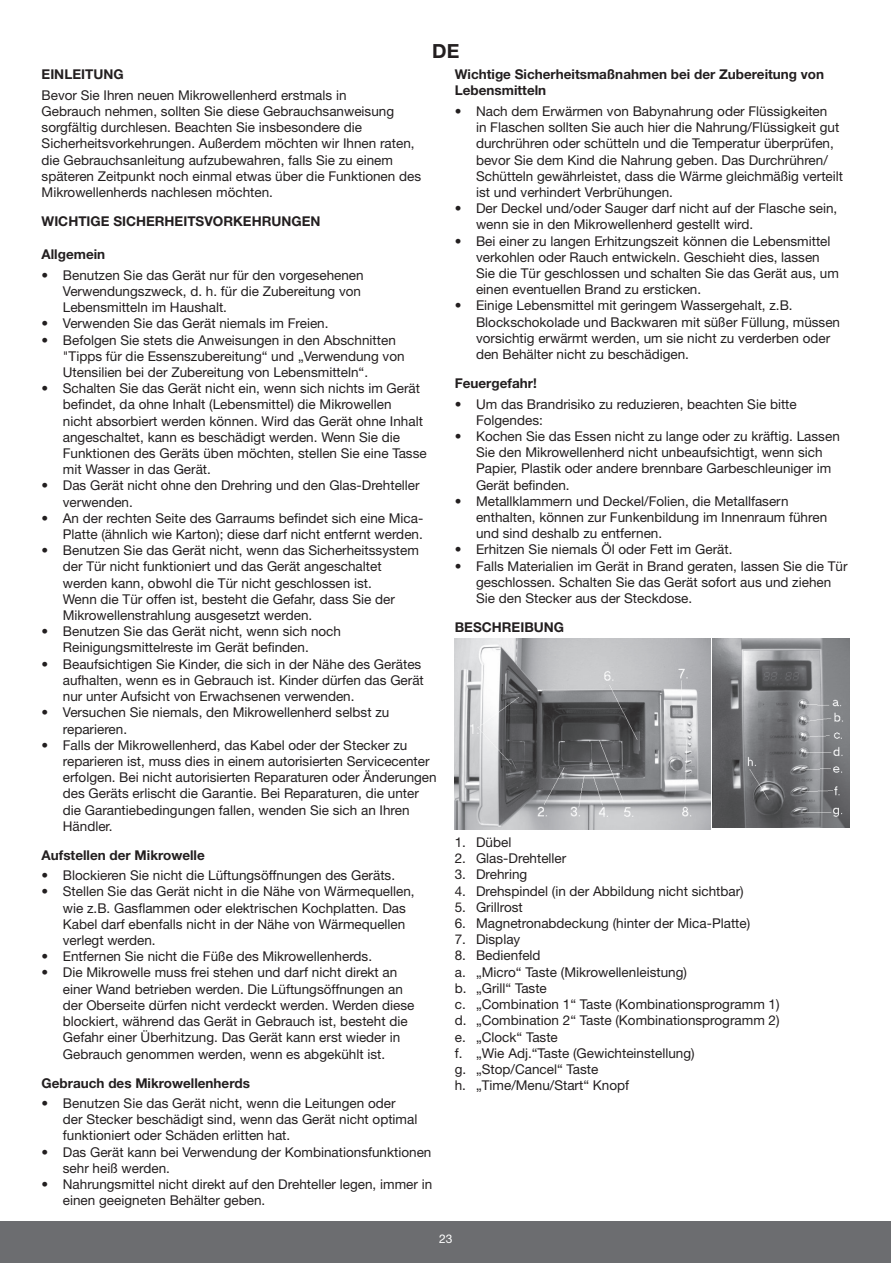
<style>
.page{position:relative;width:891px;height:1263px;background:#fff}
.page>*{position:absolute;margin:0;border:0;box-sizing:border-box;transform-origin:0 0}
.t1{font:700 19.5px "Helvetica Neue";color:#231f20}
.t2{font:13.5px/16.2px "Helvetica Neue";color:#231f20}
.t3{font:700 13.5px/16.2px "Helvetica Neue";color:#231f20}
.t4{font:12px "Helvetica Neue";color:#fff}
</style>
<div class="page">
<div style="left:0;top:1221px;width:890px;height:41px;background:#6c6d70"></div>
<img style="left:454px;top:638px;width:256px;height:191px">
<img style="left:712px;top:639px;width:137px;height:188px">
<h1 class="t1" style="left:432px;top:39px;width:29px">DE</h1>
<p class="t3" style="left:42px;top:66px;width:83px">EINLEITUNG</p>
<p class="t2" style="left:42px;top:87px;width:381px">Bevor Sie Ihren neuen Mikrowellenherd erstmals in<br>Gebrauch nehmen, sollten Sie diese Gebrauchsanweisung sorgfältig durchlesen. Beachten Sie insbesondere die Sicherheitsvorkehrungen. Außerdem möchten wir Ihnen raten, die Gebrauchsanleitung aufzubewahren, falls Sie zu einem späteren Zeitpunkt noch einmal etwas über die Funktionen des Mikrowellenherds nachlesen möchten.</p>
<p class="t3" style="left:42px;top:213px;width:280px">WICHTIGE SICHERHEITSVORKEHRUNGEN</p>
<p class="t3" style="left:42px;top:246px;width:65px">Allgemein</p>
<p class="t2" style="left:63px;top:266px;width:302px;text-indent:-21px">• Benutzen Sie das Gerät nur für den vorgesehenen<br>Verwendungszweck, d. h. für die Zubereitung von<br>Lebensmitteln im Haushalt.</p>
<p class="t2" style="left:42px;top:315px;width:288px">• Verwenden Sie das Gerät niemals im Freien.</p>
<p class="t2" style="left:63px;top:331px;width:343px;text-indent:-21px">• Befolgen Sie stets die Anweisungen in den Abschnitten "Tipps für die Essenszubereitung“ und „Verwendung von<br>Utensilien bei der Zubereitung von Lebensmitteln“.</p>
<p class="t2" style="left:63px;top:380px;width:365px;text-indent:-21px">• Schalten Sie das Gerät nicht ein, wenn sich nichts im Gerät befindet, da ohne Inhalt (Lebensmittel) die Mikrowellen<br>nicht absorbiert werden können. Wird das Gerät ohne Inhalt angeschaltet, kann es beschädigt werden. Wenn Sie die Funktionen des Geräts üben möchten, stellen Sie eine Tasse mit Wasser in das Gerät.</p>
<p class="t2" style="left:63px;top:477px;width:358px;text-indent:-21px">• Das Gerät nicht ohne den Drehring und den Glas-Drehteller verwenden.</p>
<p class="t2" style="left:42px;top:509px;width:383px;text-align:right">• An der rechten Seite des Garraums befindet sich eine Mica-<br>Platte (ähnlich wie Karton); diese darf nicht entfernt werden.</p>
<p class="t2" style="left:63px;top:542px;width:357px;text-indent:-21px">• Benutzen Sie das Gerät nicht, wenn das Sicherheitssystem der Tür nicht funktioniert und das Gerät angeschaltet werden kann, obwohl die Tür nicht geschlossen ist.<br>Wenn die Tür offen ist, besteht die Gefahr, dass Sie der Mikrowellenstrahlung ausgesetzt werden.</p>
<p class="t2" style="left:63px;top:623px;width:280px;text-indent:-21px">• Benutzen Sie das Gerät nicht, wenn sich noch<br>Reinigungsmittelreste im Gerät befinden.</p>
<p class="t2" style="left:63px;top:655px;width:362px;text-indent:-21px">• Beaufsichtigen Sie Kinder, die sich in der Nähe des Gerätes aufhalten, wenn es in Gebrauch ist. Kinder dürfen das Gerät nur unter Aufsicht von Erwachsenen verwenden.</p>
<p class="t2" style="left:63px;top:704px;width:328px;text-indent:-21px">• Versuchen Sie niemals, den Mikrowellenherd selbst zu reparieren.</p>
<p class="t2" style="left:63px;top:736px;width:375px;text-indent:-21px">• Falls der Mikrowellenherd, das Kabel oder der Stecker zu reparieren ist, muss dies in einem autorisierten Servicecenter erfolgen. Bei nicht autorisierten Reparaturen oder Änderungen des Geräts erlischt die Garantie. Bei Reparaturen, die unter die Garantiebedingungen fallen, wenden Sie sich an Ihren Händler.</p>
<p class="t3" style="left:42px;top:846px;width:165px">Aufstellen der Mikrowelle</p>
<p class="t2" style="left:42px;top:867px;width:355px">• Blockieren Sie nicht die Lüftungsöffnungen des Geräts.</p>
<p class="t2" style="left:63px;top:883px;width:353px;text-indent:-21px">• Stellen Sie das Gerät nicht in die Nähe von Wärmequellen, wie z.B. Gasflammen oder elektrischen Kochplatten. Das Kabel darf ebenfalls nicht in der Nähe von Wärmequellen verlegt werden.</p>
<p class="t2" style="left:42px;top:948px;width:332px">• Entfernen Sie nicht die Füße des Mikrowellenherds.</p>
<p class="t2" style="left:63px;top:964px;width:353px;text-indent:-21px">• Die Mikrowelle muss frei stehen und darf nicht direkt an einer Wand betrieben werden. Die Lüftungsöffnungen an der Oberseite dürfen nicht verdeckt werden. Werden diese blockiert, während das Gerät in Gebrauch ist, besteht die Gefahr einer Überhitzung. Das Gerät kann erst wieder in Gebrauch genommen werden, wenn es abgekühlt ist.</p>
<p class="t3" style="left:42px;top:1074px;width:210px">Gebrauch des Mikrowellenherds</p>
<p class="t2" style="left:63px;top:1094px;width:356px;text-indent:-21px">• Benutzen Sie das Gerät nicht, wenn die Leitungen oder der Stecker beschädigt sind, wenn das Gerät nicht optimal funktioniert oder Schäden erlitten hat.</p>
<p class="t2" style="left:63px;top:1143px;width:370px;text-indent:-21px">• Das Gerät kann bei Verwendung der Kombinationsfunktionen sehr heiß werden.</p>
<p class="t2" style="left:63px;top:1175px;width:371px;text-indent:-21px">• Nahrungsmittel nicht direkt auf den Drehteller legen, immer in einen geeigneten Behälter geben.</p>
<p class="t3" style="left:454px;top:66px;width:371px">Wichtige Sicherheitsmaßnahmen bei der Zubereitung von<br>Lebensmitteln</p>
<p class="t2" style="left:476px;top:103px;width:368px;text-indent:-21px">• Nach dem Erwärmen von Babynahrung oder Flüssigkeiten<br>in Flaschen sollten Sie auch hier die Nahrung/Flüssigkeit gut durchrühren oder schütteln und die Temperatur überprüfen, bevor Sie dem Kind die Nahrung geben. Das Durchrühren/ Schütteln gewährleistet, dass die Wärme gleichmäßig verteilt ist und verhindert Verbrühungen.</p>
<p class="t2" style="left:476px;top:200px;width:363px;text-indent:-21px">• Der Deckel und/oder Sauger darf nicht auf der Flasche sein, wenn sie in den Mikrowellenherd gestellt wird.</p>
<p class="t2" style="left:476px;top:232px;width:364px;text-indent:-21px">• Bei einer zu langen Erhitzungszeit können die Lebensmittel verkohlen oder Rauch entwickeln. Geschieht dies, lassen Sie die Tür geschlossen und schalten Sie das Gerät aus, um einen eventuellen Brand zu ersticken.</p>
<p class="t2" style="left:476px;top:297px;width:365px;text-indent:-21px">• Einige Lebensmittel mit geringem Wassergehalt, z.B.<br>Blockschokolade und Backwaren mit süßer Füllung, müssen vorsichtig erwärmt werden, um sie nicht zu verderben oder den Behälter nicht zu beschädigen.</p>
<p class="t3" style="left:454px;top:375px;width:84px">Feuergefahr!</p>
<p class="t2" style="left:476px;top:395px;width:322px;text-indent:-21px">• Um das Brandrisiko zu reduzieren, beachten Sie bitte<br>Folgendes:</p>
<p class="t2" style="left:476px;top:428px;width:365px;text-indent:-21px">• Kochen Sie das Essen nicht zu lange oder zu kräftig. Lassen Sie den Mikrowellenherd nicht unbeaufsichtigt, wenn sich Papier, Plastik oder andere brennbare Garbeschleuniger im Gerät befinden.</p>
<p class="t2" style="left:476px;top:492px;width:352px;text-indent:-21px">• Metallklammern und Deckel/Folien, die Metallfasern enthalten, können zur Funkenbildung im Innenraum führen und sind deshalb zu entfernen.</p>
<p class="t2" style="left:454px;top:541px;width:279px">• Erhitzen Sie niemals Öl oder Fett im Gerät.</p>
<p class="t2" style="left:476px;top:557px;width:373px;text-indent:-21px">• Falls Materialien im Gerät in Brand geraten, lassen Sie die Tür geschlossen. Schalten Sie das Gerät sofort aus und ziehen<br>Sie den Stecker aus der Steckdose.</p>
<p class="t3" style="left:454px;top:618px;width:111px">BESCHREIBUNG</p>
<p class="t2" style="left:454px;top:833px;width:58px">1. Dübel</p>
<p class="t2" style="left:454px;top:850px;width:113px">2. Glas-Drehteller</p>
<p class="t2" style="left:454px;top:866px;width:74px">3. Drehring</p>
<p class="t2" style="left:454px;top:882px;width:290px">4. Drehspindel (in der Abbildung nicht sichtbar)</p>
<p class="t2" style="left:454px;top:898px;width:69px">5. Grillrost</p>
<p class="t2" style="left:454px;top:914px;width:297px">6. Magnetronabdeckung (hinter der Mica-Platte)</p>
<p class="t2" style="left:454px;top:931px;width:67px">7. Display</p>
<p class="t2" style="left:454px;top:947px;width:326px">8. Bedienfeld<br>a. „Micro“ Taste (Mikrowellenleistung)<br>b. „Grill“ Taste<br>c. „Combination 1“ Taste (Kombinationsprogramm 1) d. „Combination 2“ Taste (Kombinationsprogramm 2) e. „Clock“ Taste<br>f. „Wie Adj.“Taste (Gewichteinstellung)<br>g. „Stop/Cancel“ Taste<br>h. „Time/Menu/Start“ Knopf</p>
<p class="t4" style="left:439px;top:1230px;width:15px">23</p>
</div>
